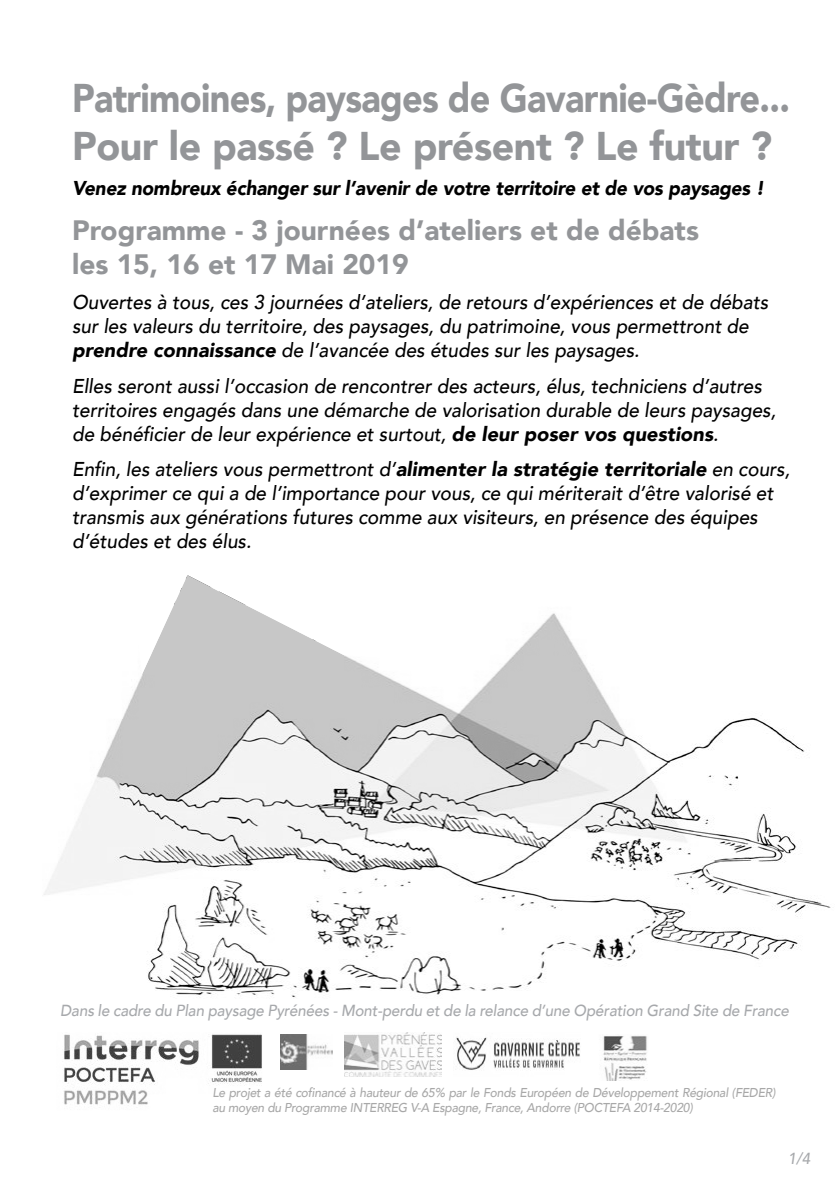
<style>
.page{position:relative;width:840px;height:1191px;background:#fff}
.page>*{position:absolute;margin:0;border:0;box-sizing:border-box;transform-origin:0 0}
.t1{font:900 40px/48px "Avenir";letter-spacing:-.02em;color:#939598;scale:.9 1}
.t2{font:900 28px/33.6px "Avenir";color:#939598}
.t3{font:italic 500 20px/24px "Avenir";color:#000;scale:.95 1}
.t4{font:italic 900 20px "Avenir";letter-spacing:-.01em;color:#000;scale:.95 1}
.t5{font:italic 500 16px "Avenir";letter-spacing:-.01em;color:#a7a9ac;scale:.95 1}
.t6{font:italic 500 12.8px/15.4px "Avenir";letter-spacing:-.02em;color:#a7a9ac;scale:.95 1}
.s1{font-weight:900}
</style>
<div class="page">
<svg style="left:44px;top:575px;width:787px;height:423px"></svg>
<svg style="left:64px;top:1032px;width:583px;height:73px"></svg>
<h1 class="t1" style="left:72px;top:73px;width:798px">Patrimoines, paysages de Gavarnie-Gèdre...<br>Pour le passé ? Le présent ? Le futur ?</h1>
<p class="t4" style="left:72px;top:172px;width:729px">Venez nombreux échanger sur l’avenir de votre territoire et de vos paysages !</p>
<h2 class="t2" style="left:72px;top:213px;width:628px">Programme - 3 journées d’ateliers et de débats les 15, 16 et 17 Mai 2019</h2>
<p class="t3" style="left:72px;top:291px;width:734px">Ouvertes à tous, ces 3 journées d’ateliers, de retours d’expériences et de débats sur les valeurs du territoire, des paysages, du patrimoine, vous permettront de <span class="s1">prendre connaissance</span> de l’avancée des études sur les paysages.</p>
<p class="t3" style="left:72px;top:374px;width:742px">Elles seront aussi l’occasion de rencontrer des acteurs, élus, techniciens d’autres territoires engagés dans une démarche de valorisation durable de leurs paysages, de bénéficier de leur expérience et surtout, <span class="s1">de leur poser vos questions</span>.</p>
<p class="t3" style="left:72px;top:457px;width:756px">Enfin, les ateliers vous permettront d’<span class="s1">alimenter la stratégie territoriale</span> en cours, d’exprimer ce qui a de l’importance pour vous, ce qui mériterait d’être valorisé et transmis aux générations futures comme aux visiteurs, en présence des équipes d’études et des élus.</p>
<p class="t5" style="left:60px;top:1000px;width:768px">Dans le cadre du Plan paysage Pyrénées - Mont-perdu et de la relance d’une Opération Grand Site de France</p>
<p class="t6" style="left:212px;top:1085px;width:594px">Le projet a été cofinancé à hauteur de 65% par le Fonds Européen de Développement Régional (FEDER) au moyen du Programme INTERREG V-A Espagne, France, Andorre (POCTEFA 2014-2020)</p>
<p class="t5" style="left:787px;top:1148px;width:25px">1/4</p>
</div>
